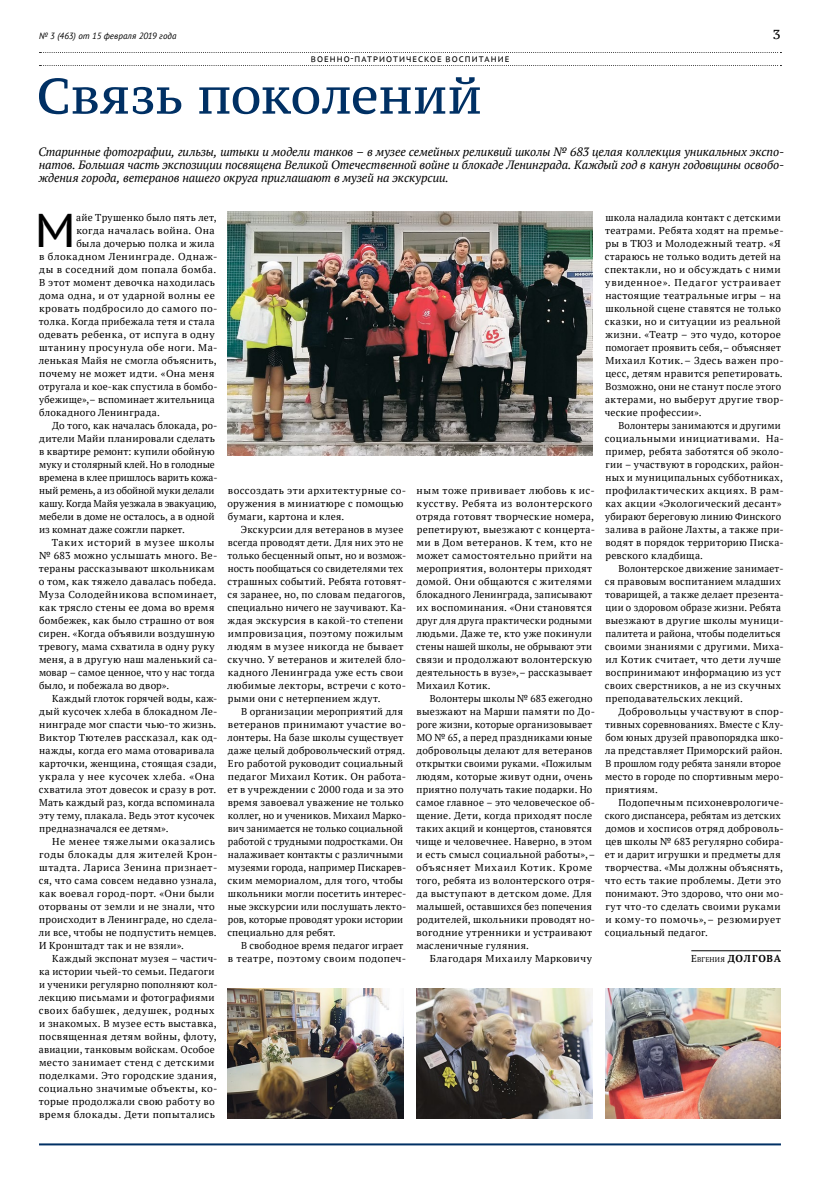
<style>
.page{position:relative;width:820px;height:1191px;background:#fff}
.page>*{position:absolute;margin:0;border:0;box-sizing:border-box;transform-origin:0 0}
.Caption60{font:50px "PT Serif Caption";letter-spacing:-.015em;color:#003064}
.CapsFirstParagraph{font:47.1px "PT Sans Caption";color:#000}
.t1{font:13px "PT Serif Caption";color:#000}
.Lead{font:italic 12px/13px "PT Serif";letter-spacing:-.01em;color:#000;text-align:justify}
.SecondParagraph{font:10px/13px "PT Serif";letter-spacing:.03em;color:#000}
.CapsFirstParagraph-2{font:10px "PT Serif";letter-spacing:.035em;color:#000}
.SecondParagraph-2{font:10px/13px "PT Serif";letter-spacing:.005em;color:#000}
.CapsFirstParagraph-3{font:10px "PT Serif";letter-spacing:.06em;color:#000}
.Author{font:700 10px "PT Serif";letter-spacing:.08em;color:#000}
.t2{font:italic 9px "PT Sans";letter-spacing:.005em;color:#000}
.FirstParagraph{font:8px "PT Sans Caption";letter-spacing:.135em;color:#000}
.Author-2{font:7px "PT Serif";color:#000}
.s1{font-size:10px}
</style>
<div class="page">
<hr style="left:39px;top:1143px;width:741px;height:2px;background:#003064">
<svg style="left:40px;top:52px;width:741px;height:1px"></svg>
<svg style="left:40px;top:65px;width:741px;height:1px"></svg>
<img style="left:228px;top:211px;width:364px;height:244px">
<hr style="left:691px;top:950px;width:89px;height:1px;background:#000">
<img style="left:228px;top:988px;width:175px;height:130px">
<img style="left:416px;top:988px;width:176px;height:130px">
<img style="left:605px;top:988px;width:175px;height:130px">
<p class="t2" style="left:39px;top:30px;width:139px">№ 3 (463) от 15 февраля 2019 года</p>
<p class="t1" style="left:772px;top:26px;width:9px">3</p>
<p class="FirstParagraph" style="left:311px;top:54px;width:200px">ВОЕННО-ПАТРИОТИЧЕСКОЕ ВОСПИТАНИЕ</p>
<p class="Caption60" style="left:36px;top:64px;width:447px">Связь поколений</p>
<p class="Lead" style="left:38px;top:145px;width:747px">Старинные фотографии, гильзы, штыки и модели танков – в музее семейных реликвий школы № 683 целая коллекция уникальных экспо&shy;натов. Большая часть экспозиции посвящена Великой Отечественной войне и блокаде Ленинграда. Каждый год в канун годовщины освобо&shy;ждения города, ветеранов нашего округа приглашают в музей на экскурсии.</p>
<p class="CapsFirstParagraph" style="left:35px;top:200px;width:42px">М</p>
<p class="CapsFirstParagraph-2" style="left:76px;top:211px;width:142px">айе Трушенко было пять лет,</p>
<p class="SecondParagraph" style="left:604px;top:211px;width:180px">школа наладила контакт с детскими театрами. Ребята ходят на премье&shy;ры в ТЮЗ и Молодежный театр. «Я стараюсь не только водить детей на спектакли, но и обсуждать с ними увиденное». Педагог устраивает настоящие театральные игры – на школьной сцене ставятся не только сказки, но и ситуации из реальной жизни. «Театр – это чудо, которое помогает проявить себя,– объясняет<br>Михаил Котик.– Здесь важен про&shy;цесс, детям нравится репетировать.<br>Возможно, они не станут после этого актерами, но выберут другие твор&shy;ческие профессии».</p>
<p class="SecondParagraph" style="left:604px;top:419px;width:180px;text-indent:14px">Волонтеры занимаются и другими социальными инициативами. На&shy;пример, ребята заботятся об эколо&shy;гии – участвуют в городских, район&shy;ных и муниципальных субботниках, профилактических акциях. В рам&shy;ках акции «Экологический десант» убирают береговую линию Финского залива в районе Лахты, а также при&shy;водят в порядок территорию Писка&shy;ревского кладбища.</p>
<p class="SecondParagraph" style="left:604px;top:562px;width:180px;text-indent:14px">Волонтерское движение занимает&shy;ся правовым воспитанием младших товарищей, а также делает презента&shy;ции о здоровом образе жизни. Ребята выезжают в другие школы муници&shy;палитета и района, чтобы поделиться своими знаниями с другими. Миха&shy;ил Котик считает, что дети лучше воспринимают информацию из уст своих сверстников, а не из скучных преподавательских лекций.</p>
<p class="SecondParagraph" style="left:604px;top:705px;width:180px;text-indent:13px">Добровольцы участвуют в спор&shy;тивных соревнованиях. Вместе с Клу&shy;бом юных друзей правопорядка шко&shy;ла представляет Приморский район.<br>В прошлом году ребята заняли второе место в городе по спортивным меро&shy;приятиям.</p>
<p class="SecondParagraph" style="left:604px;top:796px;width:180px;text-indent:14px">Подопечным психоневрологиче&shy;ского диспансера, ребятам из детских домов и хосписов отряд доброволь&shy;цев школы № 683 регулярно собира&shy;ет и дарит игрушки и предметы для творчества. «Мы должны объяснять, что есть такие проблемы. Дети это понимают. Это здорово, что они мо&shy;гут что-то сделать своими руками и кому-то помочь»,– резюмирует социальный педагог.</p>
<p class="Author-2" style="left:691px;top:955px;width:25px"><span class="s1">Е</span>вгения</p>
<p class="Author" style="left:727px;top:952px;width:55px">ДОЛГОВА</p>
<p class="CapsFirstParagraph-2" style="left:76px;top:224px;width:140px">когда началась война. Она</p>
<p class="CapsFirstParagraph-2" style="left:76px;top:237px;width:140px">была дочерью полка и жила</p>
<p class="CapsFirstParagraph-3" style="left:39px;top:250px;width:180px">в блокадном Ленинграде. Однаж-</p>
<p class="CapsFirstParagraph-2" style="left:39px;top:263px;width:179px">ды в соседний дом попала бомба.</p>
<p class="CapsFirstParagraph-2" style="left:39px;top:276px;width:177px">В этот момент девочка находилась</p>
<p class="CapsFirstParagraph-2" style="left:39px;top:289px;width:177px">дома одна, и от ударной волны ее</p>
<p class="CapsFirstParagraph-2" style="left:39px;top:302px;width:180px">кровать подбросило до самого по-</p>
<p class="CapsFirstParagraph-2" style="left:39px;top:315px;width:177px">толка. Когда прибежала тетя и стала</p>
<p class="CapsFirstParagraph-2" style="left:39px;top:328px;width:177px">одевать ребенка, от испуга в одну</p>
<p class="CapsFirstParagraph-2" style="left:39px;top:341px;width:180px">штанину просунула обе ноги. Ма-</p>
<p class="CapsFirstParagraph-2" style="left:39px;top:354px;width:179px">ленькая Майя не смогла объяснить,</p>
<p class="CapsFirstParagraph-2" style="left:39px;top:367px;width:177px">почему не может идти. «Она меня</p>
<p class="CapsFirstParagraph-2" style="left:39px;top:380px;width:180px">отругала и кое-как спустила в бомбо-</p>
<p class="CapsFirstParagraph-2" style="left:39px;top:393px;width:177px">убежище»,– вспоминает жительница</p>
<p class="CapsFirstParagraph-2" style="left:39px;top:406px;width:122px">блокадного Ленинграда.</p>
<p class="SecondParagraph-2" style="left:39px;top:419px;width:180px;text-indent:13px">До того, как началась блокада, ро&shy;дители Майи планировали сделать в квартире ремонт: купили обойную муку и столярный клей. Но в голодные времена в клее пришлось варить кожа&shy;ный ремень, а из обойной муки делали кашу. Когда Майя уезжала в эвакуацию, мебели в доме не осталось, а в одной из комнат даже сожгли паркет.</p>
<p class="SecondParagraph" style="left:39px;top:536px;width:180px;text-indent:13px">Таких историй в музее школы № 683 можно услышать много. Ве&shy;тераны рассказывают школьникам о том, как тяжело давалась победа.<br>Муза Солодейникова вспоминает, как трясло стены ее дома во время бомбежек, как было страшно от воя сирен. «Когда объявили воздушную тревогу, мама схватила в одну руку меня, а в другую наш маленький са&shy;мовар – самое ценное, что у нас тогда было, и побежала во двор».</p>
<p class="SecondParagraph" style="left:39px;top:692px;width:180px;text-indent:14px">Каждый глоток горячей воды, каж&shy;дый кусочек хлеба в блокадном Ле&shy;нинграде мог спасти чью-то жизнь.<br>Виктор Тютелев рассказал, как од&shy;нажды, когда его мама отоваривала карточки, женщина, стоящая сзади, украла у нее кусочек хлеба. «Она схватила этот довесок и сразу в рот.<br>Мать каждый раз, когда вспоминала эту тему, плакала. Ведь этот кусочек предназначался ее детям».</p>
<p class="SecondParagraph" style="left:39px;top:835px;width:180px;text-indent:14px">Не менее тяжелыми оказались годы блокады для жителей Крон&shy;штадта. Лариса Зенина признает&shy;ся, что сама совсем недавно узнала, как воевал город-порт. «Они были оторваны от земли и не знали, что происходит в Ленинграде, но сдела&shy;ли все, чтобы не подпустить немцев.<br>И Кронштадт так и не взяли».</p>
<p class="SecondParagraph" style="left:39px;top:952px;width:180px;text-indent:14px">Каждый экспонат музея – частич&shy;ка истории чьей-то семьи. Педагоги и ученики регулярно пополняют кол&shy;лекцию письмами и фотографиями своих бабушек, дедушек, родных и знакомых. В музее есть выставка, посвященная детям войны, флоту, авиации, танковым войскам. Особое место занимает стенд с детскими поделками. Это городские здания, социально значимые объекты, ко&shy;торые продолжали свою работу во время блокады. Дети попытались</p>
<p class="SecondParagraph" style="left:416px;top:484px;width:180px">ным тоже прививает любовь к ис&shy;кусству. Ребята из волонтерского отряда готовят творческие номера, репетируют, выезжают с концерта&shy;ми в Дом ветеранов. К тем, кто не может самостоятельно прийти на мероприятия, волонтеры приходят домой. Они общаются с жителями блокадного Ленинграда, записывают их воспоминания. «Они становятся друг для друга практически родными людьми. Даже те, кто уже покинули стены нашей школы, не обрывают эти связи и продолжают волонтерскую деятельность в вузе»,– рассказывает<br>Михаил Котик.</p>
<p class="SecondParagraph" style="left:416px;top:692px;width:180px;text-indent:14px">Волонтеры школы № 683 ежегодно выезжают на Марши памяти по До&shy;роге жизни, которые организовывает МО № 65, а перед праздниками юные добровольцы делают для ветеранов открытки своими руками. «Пожилым людям, которые живут одни, очень приятно получать такие подарки. Но самое главное – это человеческое об&shy;щение. Дети, когда приходят после таких акций и концертов, становятся чище и человечнее. Наверно, в этом и есть смысл социальной работы»,– объясняет Михаил Котик. Кроме того, ребята из волонтерского отря&shy;да выступают в детском доме. Для малышей, оставшихся без попечения родителей, школьники проводят но&shy;вогодние утренники и устраивают масленичные гуляния.</p>
<p class="SecondParagraph" style="left:429px;top:952px;width:164px">Благодаря Михаилу Марковичу</p>
<p class="SecondParagraph" style="left:227px;top:484px;width:180px">воссоздать эти архитектурные со&shy;оружения в миниатюре с помощью бумаги, картона и клея.</p>
<p class="SecondParagraph" style="left:227px;top:523px;width:180px;text-indent:13px">Экскурсии для ветеранов в музее всегда проводят дети. Для них это не только бесценный опыт, но и возмож&shy;ность пообщаться со свидетелями тех страшных событий. Ребята готовят&shy;ся заранее, но, по словам педагогов, специально ничего не заучивают. Ка&shy;ждая экскурсия в какой-то степени импровизация, поэтому пожилым людям в музее никогда не бывает скучно. У ветеранов и жителей бло&shy;кадного Ленинграда уже есть свои любимые лекторы, встречи с кото&shy;рыми они с нетерпением ждут.</p>
<p class="SecondParagraph" style="left:227px;top:705px;width:180px;text-indent:14px">В организации мероприятий для ветеранов принимают участие во&shy;лонтеры. На базе школы существует даже целый добровольческий отряд.<br>Его работой руководит социальный педагог Михаил Котик. Он работа&shy;ет в учреждении с 2000 года и за это время завоевал уважение не только коллег, но и учеников. Михаил Марко&shy;вич занимается не только социальной работой с трудными подростками. Он налаживает контакты с различными музеями города, например Пискарев&shy;ским мемориалом, для того, чтобы школьники могли посетить интерес&shy;ные экскурсии или послушать лекто&shy;ров, которые проводят уроки истории специально для ребят.</p>
<p class="SecondParagraph" style="left:228px;top:939px;width:180px;text-align:right">В свободное время педагог играет<br>в театре, поэтому своим подопеч-</p>
</div>
